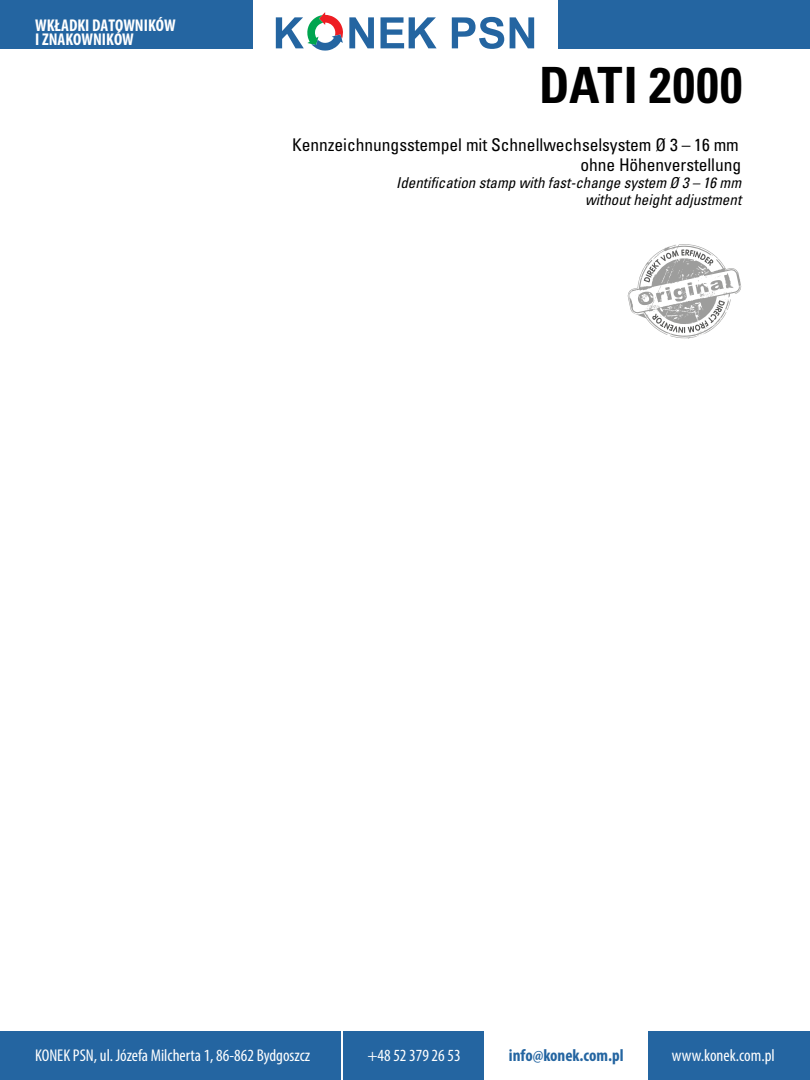
<style>
.page{position:relative;width:810px;height:1080px;background:#fff}
.page>*{position:absolute;margin:0;border:0;box-sizing:border-box;transform-origin:0 0}
.t1{font:700 condensed 50px "Univers LT Std";letter-spacing:.03em;color:#000}
.t2{font:condensed 17.5px/20px "Univers LT Std";letter-spacing:-.005em;color:#000;text-align:right}
.t3{font:condensed 17.12px "Myriad Pro";color:#fff}
.t4{font:700 condensed 17.12px/14px "Myriad Pro";color:#fff}
.t5{font:700 condensed 17.12px "Myriad Pro";color:#2465a1}
.t6{font:italic condensed 15px/17.1px "Univers LT Std";color:#000;text-align:right}
</style>
<div class="page">
<svg style="left:628px;top:244px;width:113px;height:95px"></svg>
<div style="left:0;top:1032px;width:810px;height:48px;background:#2465a1"></div>
<div style="left:484px;top:1031px;width:164px;height:49px;background:#fff"></div>
<hr style="left:341px;top:1031px;width:1px;height:49px;background:#fff">
<div style="left:0;top:0;width:810px;height:48px;background:#2465a1"></div>
<div style="left:253px;top:0;width:304px;height:56px;background:#fff"></div>
<svg style="left:276px;top:12px;width:67px;height:39px"></svg>
<svg style="left:349px;top:17px;width:25px;height:31px"></svg>
<svg style="left:381px;top:17px;width:56px;height:31px"></svg>
<svg style="left:452px;top:17px;width:52px;height:32px"></svg>
<svg style="left:510px;top:17px;width:24px;height:31px"></svg>
<p class="t4" style="left:35px;top:18px;width:142px">WKŁADKI DATOWNIKÓW<br>I ZNAKOWNIKÓW</p>
<p class="t1" style="left:539px;top:55px;width:205px">DATI 2000</p>
<p class="t2" style="left:292px;top:134px;width:451px">Kennzeichnungsstempel mit Schnellwechselsystem Ø 3 – 16 mm ohne Höhenverstellung</p>
<p class="t6" style="left:396px;top:174px;width:346px">Identification stamp with fast-change system Ø 3 – 16 mm without height adjustment</p>
<p class="t3" style="left:35px;top:1045px;width:277px">KONEK PSN, ul. Józefa Milcherta 1, 86-862 Bydgoszcz</p>
<p class="t3" style="left:367px;top:1045px;width:95px">+48 52 379 26 53</p>
<p class="t5" style="left:509px;top:1045px;width:116px">info@konek.com.pl</p>
<p class="t3" style="left:672px;top:1045px;width:104px">www.konek.com.pl</p>
</div>
